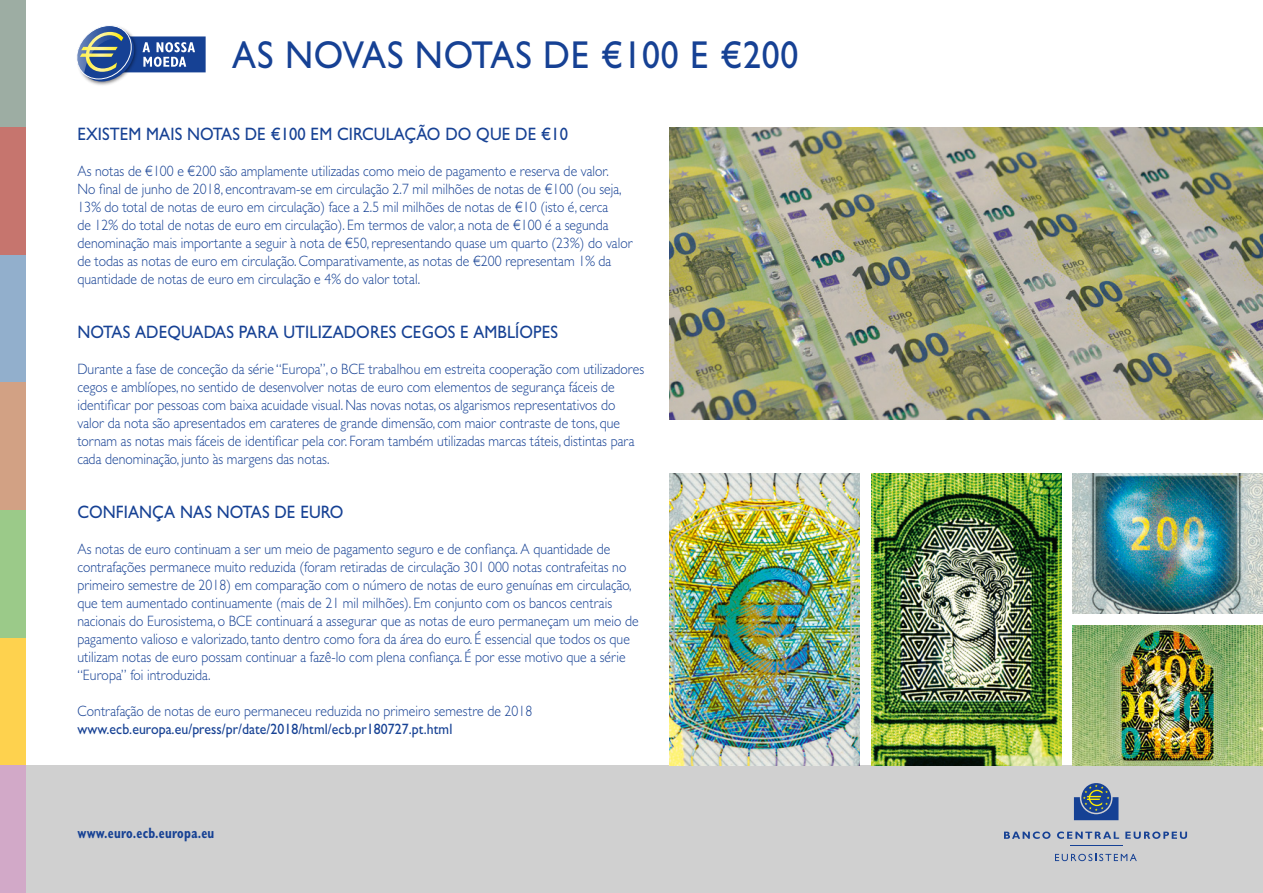
<style>
.page{position:relative;width:1263px;height:893px;background:#fff}
.page>*{position:absolute;margin:0;border:0;box-sizing:border-box;transform-origin:0 0}
.t1{font:500 39px "Gill Sans MT Pro";letter-spacing:.02em;color:#164194;scale:.92 1}
.t2{font:500 18px "Gill Sans MT Pro";letter-spacing:.005em;color:#164194;scale:.92 1}
.t3{font:300 15px/18px "Gill Sans MT Pro";letter-spacing:.005em;color:#164194;scale:.92 1}
.t4{font:500 15px "Gill Sans MT Pro";letter-spacing:.005em;color:#164194;scale:.92 1}
.t5{font:700 condensed 15px "Gill Sans MT Pro";letter-spacing:.02em;color:#164194;scale:.85 1}
</style>
<div class="page">
<div style="left:0;top:765px;width:1263px;height:128px;background:#d0d0d0"></div>
<img style="left:670px;top:128px;width:593px;height:291px">
<img style="left:670px;top:473px;width:190px;height:292px">
<img style="left:871px;top:473px;width:190px;height:292px">
<img style="left:1073px;top:473px;width:190px;height:141px">
<img style="left:1073px;top:625px;width:190px;height:140px">
<img style="left:90px;top:82px;width:25px;height:3px">
<svg style="left:77px;top:25px;width:129px;height:57px"></svg>
<svg style="left:1074px;top:784px;width:44px;height:36px"></svg>
<hr style="left:1070px;top:845px;width:52px;height:1px;background:#164194">
<svg style="left:1004px;top:831px;width:46px;height:8px"></svg>
<svg style="left:1057px;top:831px;width:62px;height:8px"></svg>
<svg style="left:1125px;top:831px;width:62px;height:8px"></svg>
<svg style="left:1055px;top:854px;width:82px;height:7px"></svg>
<div style="left:0;top:0;width:26px;height:128px;background:#9dada3"></div>
<div style="left:0;top:128px;width:26px;height:127px;background:#c6756e"></div>
<div style="left:0;top:255px;width:26px;height:128px;background:#92afcc"></div>
<div style="left:0;top:383px;width:26px;height:127px;background:#d2a184"></div>
<div style="left:0;top:510px;width:26px;height:128px;background:#9bca89"></div>
<div style="left:0;top:638px;width:26px;height:127px;background:#fed24e"></div>
<div style="left:0;top:765px;width:26px;height:128px;background:#d2a9c8"></div>
<h1 class="t1" style="left:232px;top:32px;width:617px">AS NOVAS NOTAS DE €100 E €200</h1>
<p class="t2" style="left:77px;top:124px;width:535px">EXISTEM MAIS NOTAS DE €100 EM CIRCULAÇÃO DO QUE DE €10</p>
<p class="t3" style="left:77px;top:162px;width:605px">As notas de €100 e €200 são amplamente utilizadas como meio de pagamento e reserva de valor.<br>No final de junho de 2018, encontravam-se em circulação 2.7 mil milhões de notas de €100 (ou seja, 13% do total de notas de euro em circulação) face a 2.5 mil milhões de notas de €10 (isto é, cerca<br>de 12% do total de notas de euro em circulação). Em termos de valor, a nota de €100 é a segunda denominação mais importante a seguir à nota de €50, representando quase um quarto (23%) do valor de todas as notas de euro em circulação. Comparativamente, as notas de €200 representam 1% da quantidade de notas de euro em circulação e 4% do valor total.</p>
<p class="t2" style="left:77px;top:322px;width:524px">NOTAS ADEQUADAS PARA UTILIZADORES CEGOS E AMBLÍOPES</p>
<p class="t3" style="left:77px;top:360px;width:618px">Durante a fase de conceção da série “Europa”, o BCE trabalhou em estreita cooperação com utilizadores cegos e amblíopes, no sentido de desenvolver notas de euro com elementos de segurança fáceis de identificar por pessoas com baixa acuidade visual. Nas novas notas, os algarismos representativos do valor da nota são apresentados em carateres de grande dimensão, com maior contraste de tons, que tornam as notas mais fáceis de identificar pela cor. Foram também utilizadas marcas táteis, distintas para cada denominação, junto às margens das notas.</p>
<p class="t2" style="left:77px;top:502px;width:291px">CONFIANÇA NAS NOTAS DE EURO</p>
<p class="t3" style="left:77px;top:540px;width:612px">As notas de euro continuam a ser um meio de pagamento seguro e de confiança. A quantidade de contrafações permanece muito reduzida (foram retiradas de circulação 301 000 notas contrafeitas no primeiro semestre de 2018) em comparação com o número de notas de euro genuínas em circulação, que tem aumentado continuamente (mais de 21 mil milhões). Em conjunto com os bancos centrais nacionais do Eurosistema, o BCE continuará a assegurar que as notas de euro permaneçam um meio de pagamento valioso e valorizado, tanto dentro como fora da área do euro. É essencial que todos os que utilizam notas de euro possam continuar a fazê-lo com plena confiança. É por esse motivo que a série “Europa” foi introduzida.</p>
<p class="t3" style="left:77px;top:702px;width:496px">Contrafação de notas de euro permaneceu reduzida no primeiro semestre de 2018</p>
<p class="t4" style="left:77px;top:720px;width:409px">www.ecb.europa.eu/press/pr/date/2018/html/ecb.pr180727.pt.html</p>
<p class="t5" style="left:77px;top:824px;width:163px">www.euro.ecb.europa.eu</p>
</div>
